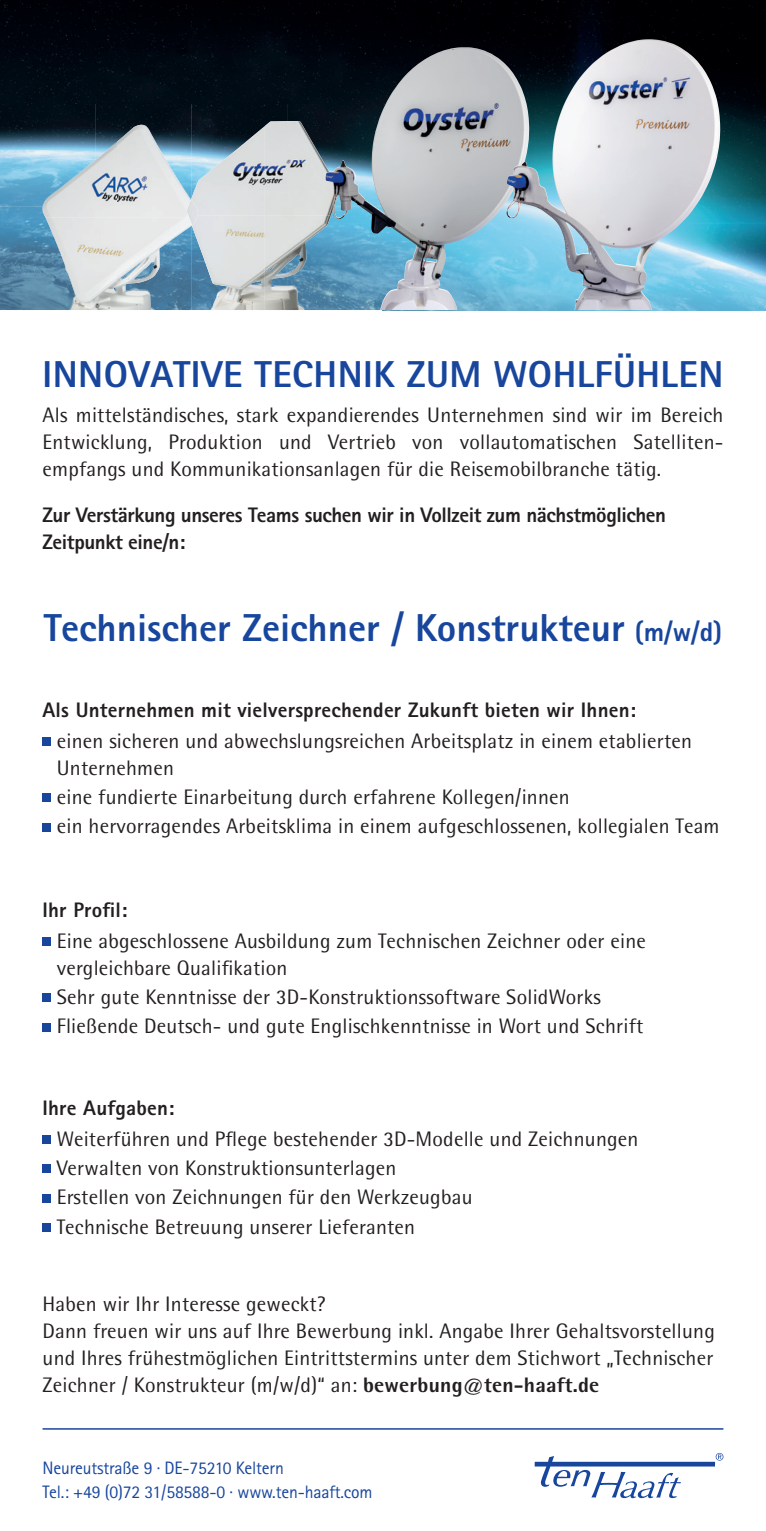
<style>
.page{position:relative;width:766px;height:1531px;background:#fff}
.page>*{position:absolute;margin:0;border:0;box-sizing:border-box;transform-origin:0 0}
.t1{font:800 39px "Rotis Sans Serif";color:#18469d}
.t2{font:800 37.5px "Rotis Sans Serif";letter-spacing:.01em;color:#18469d}
.t3{font:21px/27px "Agfa Rotis Semisans";letter-spacing:.01em;color:#231f20}
.t4{font:800 21px/27px "Rotis Sans Serif";letter-spacing:-.02em;color:#231f20}
.t5{font:800 21px "Rotis Sans Serif";letter-spacing:.01em;color:#231f20}
.t6{font:18px/24px "Rotis Sans Serif";letter-spacing:-.01em;color:#18469d}
.s1{font-size:27px}
.s2{font-weight:800}
</style>
<div class="page">
<svg style="left:534px;top:1456px;width:187px;height:42px"></svg>
<svg style="left:715px;top:1453px;width:8px;height:7px"></svg>
<img style="left:0;top:0;width:765px;height:103px">
<img style="left:0;top:103px;width:95px;height:207px">
<img style="left:95px;top:103px;width:192px;height:38px">
<img style="left:287px;top:103px;width:478px;height:207px">
<img style="left:43px;top:141px;width:74px;height:76px">
<img style="left:117px;top:125px;width:147px;height:92px">
<img style="left:45px;top:217px;width:147px;height:93px">
<img style="left:264px;top:121px;width:61px;height:94px">
<img style="left:192px;top:215px;width:133px;height:95px">
<img style="left:186px;top:199px;width:12px;height:27px">
<img style="left:325px;top:47px;width:181px;height:263px">
<img style="left:506px;top:40px;width:146px;height:270px">
<div style="left:43px;top:737px;width:8px;height:9px;background:#18469d"></div>
<div style="left:43px;top:794px;width:8px;height:8px;background:#18469d"></div>
<div style="left:43px;top:823px;width:8px;height:8px;background:#18469d"></div>
<div style="left:43px;top:937px;width:8px;height:9px;background:#18469d"></div>
<div style="left:43px;top:994px;width:8px;height:8px;background:#18469d"></div>
<div style="left:43px;top:1023px;width:8px;height:8px;background:#18469d"></div>
<div style="left:43px;top:1135px;width:8px;height:9px;background:#18469d"></div>
<div style="left:43px;top:1164px;width:8px;height:9px;background:#18469d"></div>
<div style="left:43px;top:1194px;width:8px;height:8px;background:#18469d"></div>
<div style="left:43px;top:1223px;width:8px;height:8px;background:#18469d"></div>
<hr style="left:43px;top:1428px;width:680px;height:1px;background:#18469d">
<h2 class="t2" style="left:43px;top:350px;width:682px">INNOVATIVE TECHNIK ZUM WOHLFÜHLEN</h2>
<p class="t3" style="left:43px;top:401px;width:682px;text-align:justify">Als mittelständisches, stark expandierendes Unternehmen sind wir im Bereich Entwicklung, Produktion und Vertrieb von vollautomatischen Satelliten&shy;empfangs und Kommunikationsanlagen für die Reisemobilbranche tätig.</p>
<p class="t4" style="left:43px;top:501px;width:625px">Zur Verstärkung unseres Teams suchen wir in Vollzeit zum nächstmöglichen<br>Zeitpunkt eine/n:</p>
<h1 class="t1" style="left:44px;top:603px;width:679px">Technischer Zeichner / Konstrukteur <span class="s1">(m/w/d)</span></h1>
<p class="t5" style="left:43px;top:696px;width:595px">Als Unternehmen mit vielversprechender Zukunft bieten wir Ihnen:</p>
<p class="t3" style="left:57px;top:727px;width:636px">einen sicheren und abwechslungsreichen Arbeitsplatz in einem etablierten<br>Unternehmen</p>
<p class="t3" style="left:57px;top:782px;width:664px;line-height:29.1px">eine fundierte Einarbeitung durch erfahrene Kollegen/innen<br>ein hervorragendes Arbeitsklima in einem aufgeschlossenen, kollegialen Team</p>
<p class="t4" style="left:43px;top:896px;width:86px">Ihr Profil:</p>
<p class="t3" style="left:57px;top:927px;width:590px">Eine abgeschlossene Ausbildung zum Technischen Zeichner oder eine vergleichbare Qualifikation</p>
<p class="t3" style="left:57px;top:982px;width:588px;line-height:29.1px">Sehr gute Kenntnisse der 3D-Konstruktionssoftware SolidWorks<br>Fließende Deutsch- und gute Englischkenntnisse in Wort und Schrift</p>
<p class="t5" style="left:43px;top:1094px;width:133px">Ihre Aufgaben:</p>
<p class="t3" style="left:57px;top:1124px;width:583px;line-height:29.1px">Weiterführen und Pflege bestehender 3D-Modelle und Zeichnungen Verwalten von Konstruktionsunterlagen<br>Erstellen von Zeichnungen für den Werkzeugbau<br>Technische Betreuung unserer Lieferanten</p>
<p class="t3" style="left:43px;top:1290px;width:673px">Haben wir Ihr Interesse geweckt?<br>Dann freuen wir uns auf Ihre Bewerbung inkl. Angabe Ihrer Gehaltsvorstellung und Ihres frühestmöglichen Eintrittstermins unter dem Stichwort „Technischer Zeichner / Konstrukteur (m/w/d)“ an: <span class="s2">bewerbung@ten-haaft.de</span></p>
<p class="t6" style="left:43px;top:1456px;width:331px">Neureutstraße 9 · DE-75210 Keltern<br>Tel.: +49 (0)72 31/58588-0 · www.ten-haaft.com</p>
</div>
